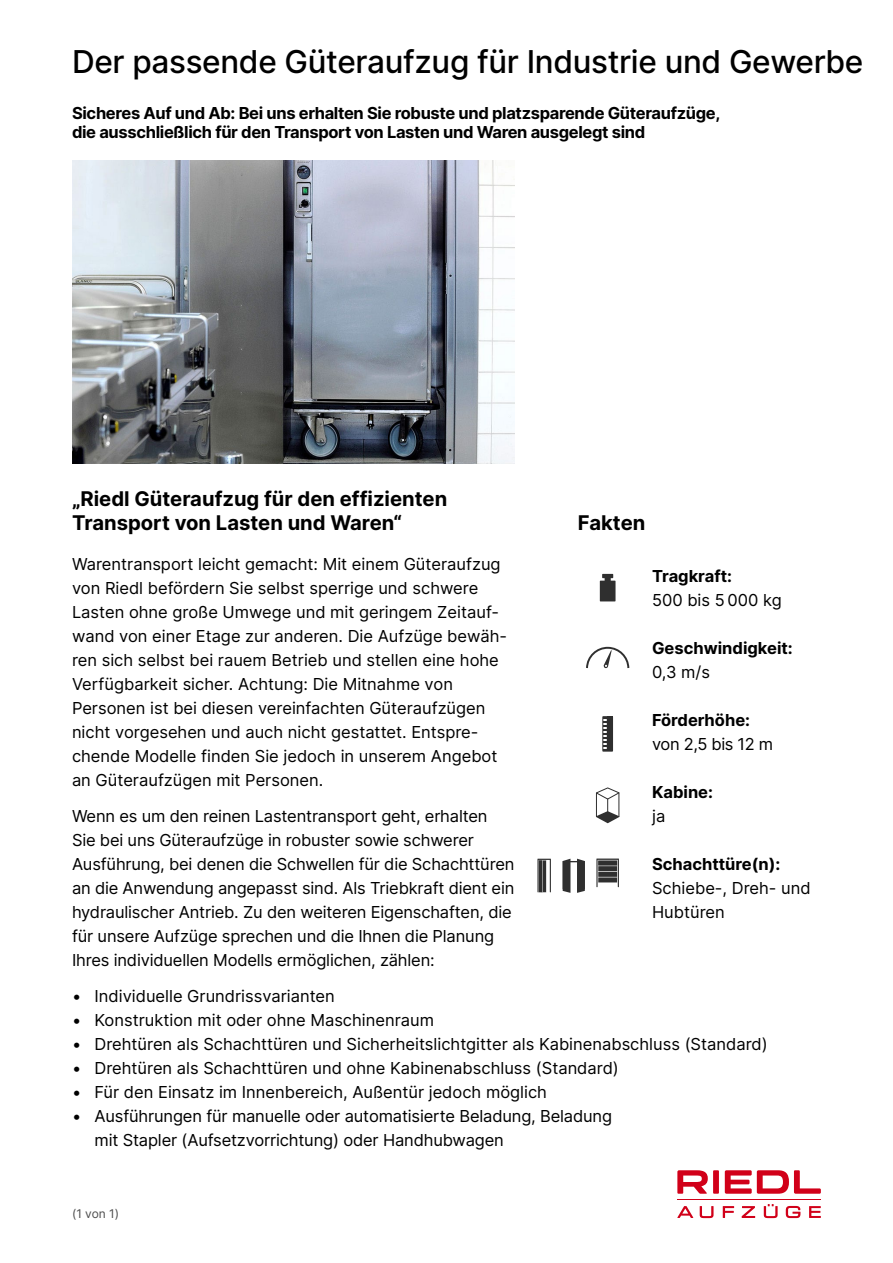
<style>
.page{position:relative;width:893px;height:1263px;background:#fff}
.page>*{position:absolute;margin:0;border:0;box-sizing:border-box;transform-origin:0 0}
.t1{font:500 31.5px "Inter";letter-spacing:-.01em;color:#000}
.t2{font:700 20.25px/24.3px "Inter";color:#000}
.t3{font:16.5px/24px "Inter";color:#000}
.t4{font:700 16.5px/19.8px "Inter";letter-spacing:-.02em;color:#000}
.t5{font:700 16.5px "Inter";color:#000}
.t6{font:12px "Inter";color:#4d4d4d}
</style>
<div class="page">
<div style="left:713px;top:1170px;width:6px;height:24px;background:#d10019"></div>
<svg style="left:677px;top:1170px;width:31px;height:24px"></svg>
<svg style="left:725px;top:1170px;width:96px;height:24px"></svg>
<svg style="left:677px;top:1206px;width:16px;height:12px"></svg>
<svg style="left:700px;top:1206px;width:13px;height:12px"></svg>
<svg style="left:723px;top:1206px;width:11px;height:12px"></svg>
<svg style="left:742px;top:1206px;width:13px;height:12px"></svg>
<svg style="left:764px;top:1204px;width:14px;height:14px"></svg>
<svg style="left:786px;top:1206px;width:14px;height:12px"></svg>
<svg style="left:809px;top:1206px;width:12px;height:12px"></svg>
<hr style="left:677px;top:1199px;width:144px;height:1px;background:#d10019">
<img style="left:72px;top:161px;width:442px;height:302px">
<svg style="left:586px;top:646px;width:44px;height:23px"></svg>
<svg style="left:602px;top:716px;width:11px;height:36px"></svg>
<div style="left:607px;top:717px;width:5px;height:34px;background:#2f2f2f"></div>
<svg style="left:596px;top:787px;width:24px;height:36px"></svg>
<svg style="left:596px;top:858px;width:23px;height:29px"></svg>
<svg style="left:600px;top:574px;width:15px;height:27px"></svg>
<svg style="left:563px;top:859px;width:22px;height:34px"></svg>
<svg style="left:537px;top:859px;width:14px;height:34px"></svg>
<h1 class="t1" style="left:72px;top:38px;width:793px">Der passende Güteraufzug für Industrie und Gewerbe</h1>
<p class="t4" style="left:72px;top:102px;width:650px">Sicheres Auf und Ab: Bei uns erhalten Sie robuste und platzsparende Güteraufzüge, die ausschließlich für den Transport von Lasten und Waren ausgelegt sind</p>
<p class="t2" style="left:72px;top:485px;width:377px">„Riedl Güteraufzug für den effizienten<br>Transport von Lasten und Waren“</p>
<p class="t3" style="left:72px;top:552px;width:437px">Warentransport leicht gemacht: Mit einem Güteraufzug von Riedl befördern Sie selbst sperrige und schwere Lasten ohne große Umwege und mit geringem Zeitauf&shy;wand von einer Etage zur anderen. Die Aufzüge bewäh&shy;ren sich selbst bei rauem Betrieb und stellen eine hohe Verfügbarkeit sicher. Achtung: Die Mitnahme von Personen ist bei diesen vereinfachten Güteraufzügen nicht vorgesehen und auch nicht gestattet. Entspre&shy;chende Modelle finden Sie jedoch in unserem Angebot an Güteraufzügen mit Personen.</p>
<p class="t3" style="left:72px;top:804px;width:444px">Wenn es um den reinen Lastentransport geht, erhalten Sie bei uns Güteraufzüge in robuster sowie schwerer Ausführung, bei denen die Schwellen für die Schachttüren an die Anwendung angepasst sind. Als Triebkraft dient ein hydraulischer Antrieb. Zu den weiteren Eigenschaften, die für unsere Aufzüge sprechen und die Ihnen die Planung Ihres individuellen Modells ermöglichen, zählen:</p>
<p class="t2" style="left:578px;top:510px;width:69px">Fakten</p>
<p class="t5" style="left:652px;top:564px;width:81px">Tragkraft:</p>
<p class="t3" style="left:652px;top:588px;width:131px">500 bis 5 000 kg</p>
<p class="t5" style="left:652px;top:636px;width:142px">Geschwindigkeit:</p>
<p class="t3" style="left:652px;top:660px;width:60px">0,3 m/s</p>
<p class="t5" style="left:652px;top:708px;width:100px">Förderhöhe:</p>
<p class="t3" style="left:652px;top:732px;width:123px">von 2,5 bis 12 m</p>
<p class="t4" style="left:652px;top:782px;width:62px">Kabine:</p>
<p class="t3" style="left:652px;top:804px;width:15px">ja</p>
<p class="t5" style="left:652px;top:852px;width:130px">Schachttüre(n):</p>
<p class="t3" style="left:652px;top:876px;width:160px">Schiebe-, Dreh- und<br>Hubtüren</p>
<p class="t3" style="left:72px;top:984px;width:264px">• Individuelle Grundrissvarianten</p>
<p class="t3" style="left:72px;top:1008px;width:364px">• Konstruktion mit oder ohne Maschinenraum</p>
<p class="t3" style="left:72px;top:1032px;width:697px">• Drehtüren als Schachttüren und Sicherheitslichtgitter als Kabinenabschluss (Standard)</p>
<p class="t3" style="left:72px;top:1056px;width:548px">• Drehtüren als Schachttüren und ohne Kabinenabschluss (Standard)</p>
<p class="t3" style="left:72px;top:1080px;width:477px">• Für den Einsatz im Innenbereich, Außentür jedoch möglich</p>
<p class="t3" style="left:95px;top:1104px;width:519px;text-indent:-23px">• Ausführungen für manuelle oder automatisierte Beladung, Beladung mit Stapler (Aufsetzvorrichtung) oder Handhubwagen</p>
<p class="t6" style="left:72px;top:1205px;width:49px">(1 von 1)</p>
</div>
